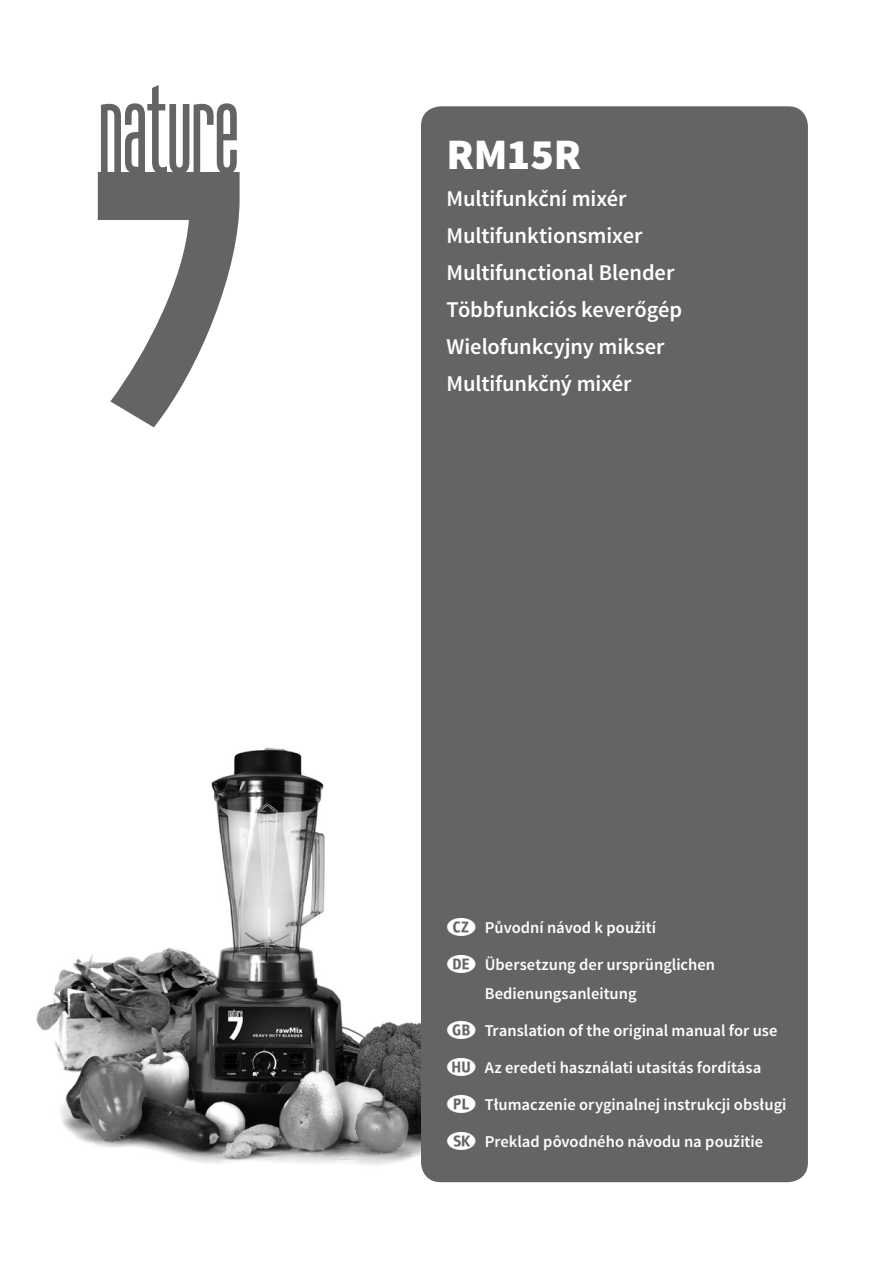
<style>
.page{position:relative;width:893px;height:1263px;background:#fff}
.page>*{position:absolute;margin:0;border:0;box-sizing:border-box;transform-origin:0 0}
.t1{font:900 43.5px "Source Sans Pro";letter-spacing:-.005em;color:#fff}
.t2{font:600 22.5px/37px "Source Sans Pro";letter-spacing:-.005em;color:#fff}
.t3{font:600 16.5px/28.5px "Source Sans Pro";color:#fff}
.s1{font-family:"PF Din Text Comp Pro";font-weight:700}
</style>
<div class="page">
<div style="left:421px;top:106px;width:387px;height:1076px;background:#646463;border-radius:20px"></div>
<svg style="left:98px;top:85px;width:142px;height:342px"></svg>
<img style="left:36px;top:747px;width:385px;height:418px">
<h1 class="t1" style="left:446px;top:126px;width:136px">RM15R</h1>
<h2 class="t2" style="left:446px;top:180px;width:237px">Multifunkční mixér<br>Multifunktionsmixer<br>Multifunctional Blender<br>Többfunkciós keverőgép<br>Wielofunkcyjny mikser<br>Multifunkčný mixér</h2>
<p class="t3" style="left:446px;top:914px;width:211px"><span class="s1">ô</span> Původní návod k použití</p>
<p class="t3" style="left:485px;top:951px;width:232px;text-indent:-38px"><span class="s1">û</span> Übersetzung der ursprünglichen<br>Bedienungsanleitung</p>
<p class="t3" style="left:446px;top:1017px;width:333px"><span class="s1">∆</span> Translation of the original manual for use</p>
<p class="t3" style="left:446px;top:1054px;width:316px"><span class="s1">Η</span> Az eredeti használati utasítás fordítása</p>
<p class="t3" style="left:446px;top:1091px;width:342px"><span class="s1">η</span> Tłumaczenie oryginalnej instrukcji obsługi</p>
<p class="t3" style="left:446px;top:1128px;width:318px"><span class="s1">ο</span> Preklad pôvodného návodu na použitie</p>
</div>
